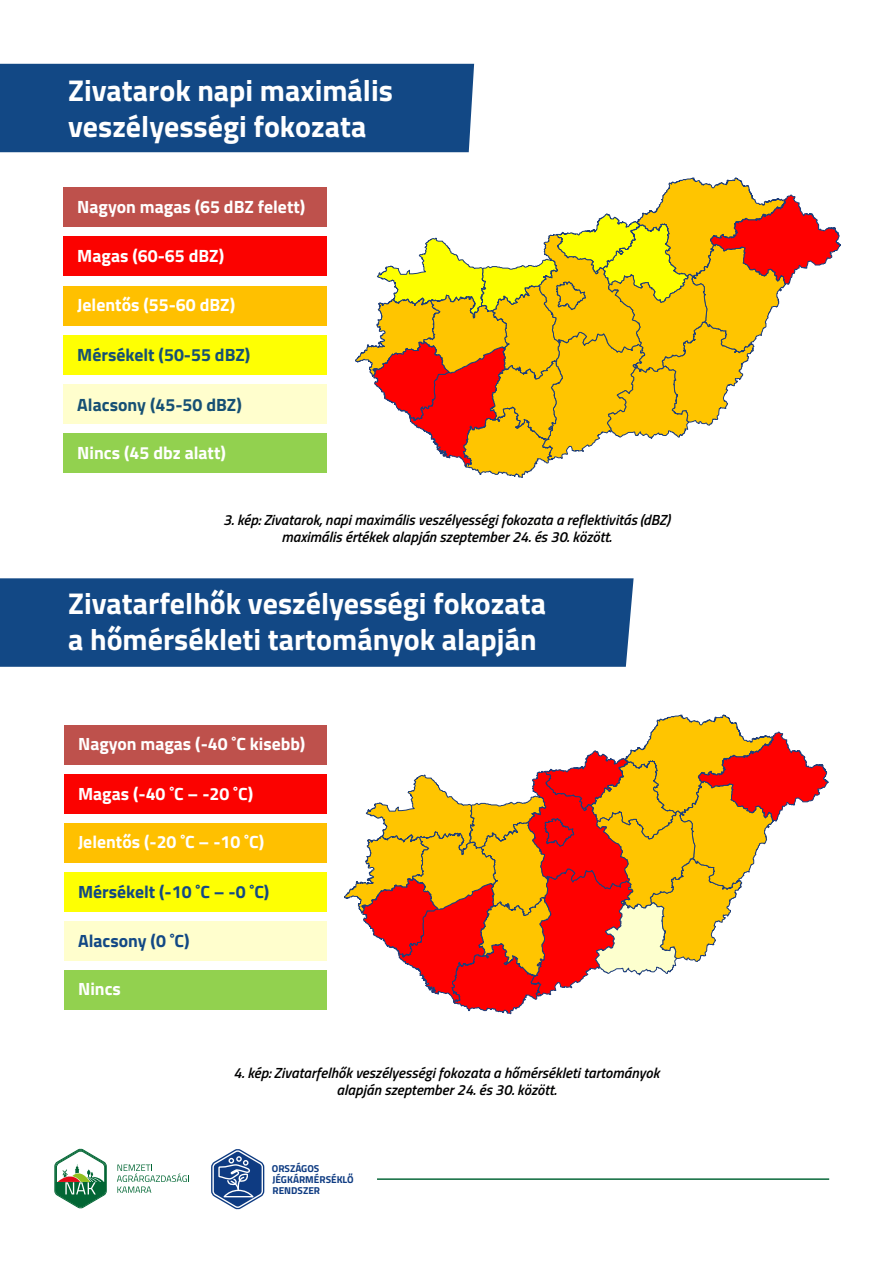
<style>
.page{position:relative;width:893px;height:1263px;background:#fff}
.page>*{position:absolute;margin:0;border:0;box-sizing:border-box;transform-origin:0 0}
.t1{font:700 30px/36px "Titillium";color:#fff}
.t2{font:700 17.7px "Titillium";color:#fff}
.t3{font:700 17.7px "Titillium";color:#165074}
.t4{font:700 17.7px "Titillium";color:#124885}
.kenyerszöveg{font:italic 600 14.7px/17.5px "Titillium";color:#000001;text-align:center}
.t5{font:700 10.05px/11.1px "Titillium";color:#0e3b82}
</style>
<div class="page">
<svg style="left:117px;top:1164px;width:72px;height:29px"></svg>
<svg style="left:54px;top:1148px;width:53px;height:60px"></svg>
<svg style="left:211px;top:1149px;width:54px;height:61px"></svg>
<hr style="left:377px;top:1178px;width:452px;height:2px;background:#0b693b">
<svg style="left:355px;top:177px;width:486px;height:301px"></svg>
<div style="left:63px;top:187px;width:264px;height:40px;background:#be514c"></div>
<div style="left:63px;top:237px;width:264px;height:39px;background:#fb0200"></div>
<div style="left:63px;top:286px;width:264px;height:39px;background:#ffc000"></div>
<div style="left:63px;top:335px;width:264px;height:40px;background:#feff03"></div>
<div style="left:63px;top:384px;width:264px;height:40px;background:#fffecd"></div>
<div style="left:63px;top:434px;width:264px;height:39px;background:#92d14f"></div>
<div style="left:0;top:64px;width:474px;height:88px;background:#124885"></div>
<svg style="left:344px;top:714px;width:485px;height:300px"></svg>
<div style="left:64px;top:725px;width:263px;height:39px;background:#be514c"></div>
<div style="left:64px;top:774px;width:263px;height:39px;background:#fb0200"></div>
<div style="left:64px;top:823px;width:263px;height:39px;background:#ffc000"></div>
<div style="left:64px;top:872px;width:263px;height:40px;background:#feff03"></div>
<div style="left:64px;top:921px;width:263px;height:40px;background:#fffecd"></div>
<div style="left:64px;top:970px;width:263px;height:40px;background:#92d14f"></div>
<div style="left:0;top:578px;width:634px;height:89px;background:#124885"></div>
<p class="t1" style="left:68px;top:71px;width:326px">Zivatarok napi maximális</p>
<p class="t1" style="left:68px;top:107px;width:300px">veszélyességi fokozata</p>
<p class="t2" style="left:77px;top:193px;width:230px">Nagyon magas (65 dBZ felett)</p>
<p class="t2" style="left:77px;top:243px;width:148px">Magas (60-65 dBZ)</p>
<p class="t2" style="left:77px;top:291px;width:159px">Jelentős (55-60 dBZ)</p>
<p class="t3" style="left:77px;top:341px;width:175px">Mérsékelt (50-55 dBZ)</p>
<p class="t3" style="left:77px;top:391px;width:166px">Alacsony (45-50 dBZ)</p>
<p class="t2" style="left:77px;top:439px;width:150px">Nincs (45 dbz alatt)</p>
<p class="kenyerszöveg" style="left:223px;top:510px;width:448px">3. kép: Zivatarok, napi maximális veszélyességi fokozata a reflektivitás (dBZ) maximális értékek alapján szeptember 24. és 30. között.</p>
<p class="t1" style="left:68px;top:584px;width:479px">Zivatarfelhők veszélyességi fokozata a hőmérsékleti tartományok alapján</p>
<p class="t2" style="left:78px;top:731px;width:229px">Nagyon magas (-40 ˚C kisebb)</p>
<p class="t2" style="left:78px;top:780px;width:177px">Magas (-40 ˚C – -20 ˚C)</p>
<p class="t2" style="left:78px;top:828px;width:188px">Jelentős (-20 ˚C – -10 ˚C)</p>
<p class="t4" style="left:78px;top:878px;width:193px">Mérsékelt (-10 ˚C – -0 ˚C)</p>
<p class="t4" style="left:78px;top:928px;width:113px">Alacsony (0 ˚C)</p>
<p class="t2" style="left:78px;top:976px;width:44px">Nincs</p>
<p class="kenyerszöveg" style="left:234px;top:1063px;width:427px">4. kép: Zivatarfelhők veszélyességi fokozata a hőmérsékleti tartományok alapján szeptember 24. és 30. között.</p>
<p class="t5" style="left:272px;top:1162px;width:83px">ORSZÁGOS<br>JÉGKÁRMÉRSÉKLŐ<br>RENDSZER</p>
</div>
